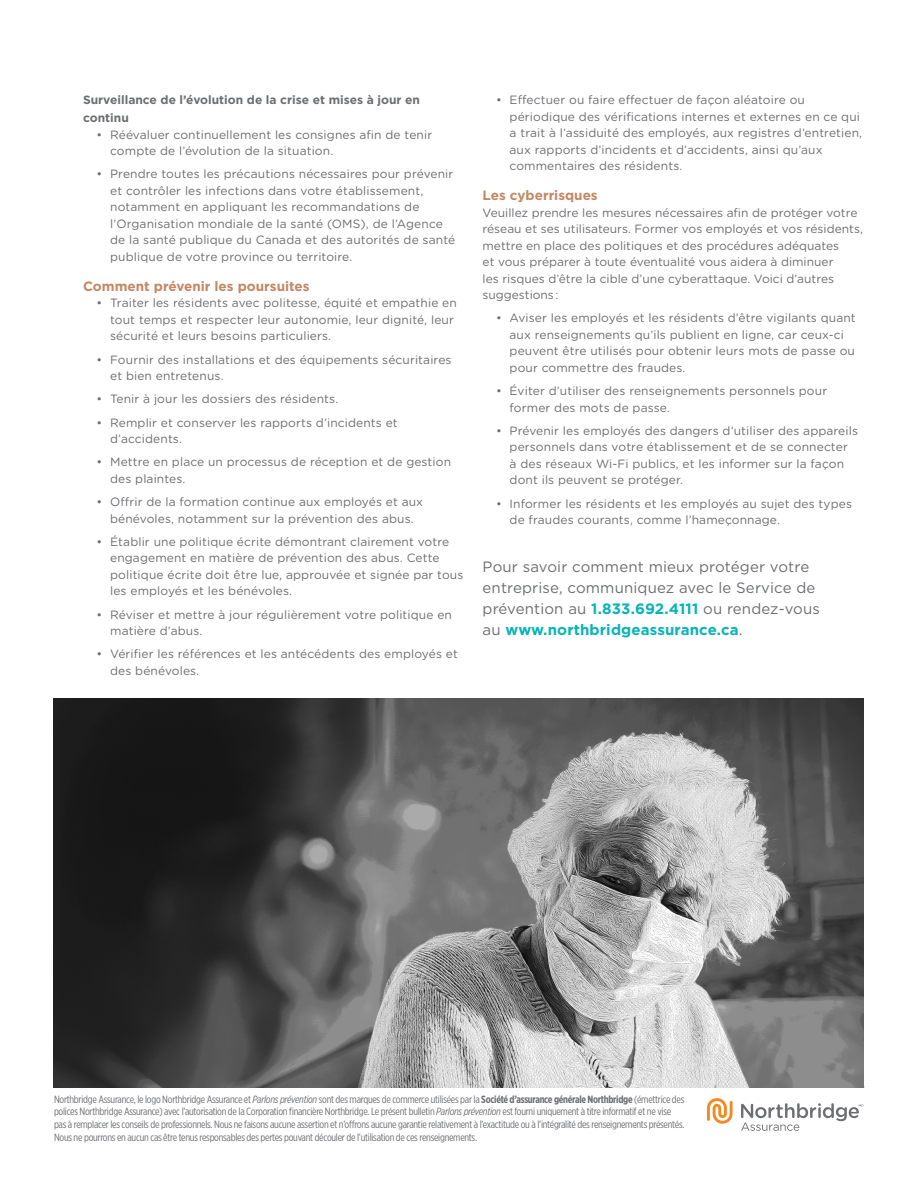
<style>
.page{position:relative;width:918px;height:1188px;background:#fff}
.page>*{position:absolute;margin:0;border:0;box-sizing:border-box;transform-origin:0 0}
.CTA{font:15px/21px "Gotham";letter-spacing:.01em;color:#6d6e71}
.Headers{font:700 13.5px "Gotham";color:#c48763}
.Bullets{font:12px/16.5px "Gotham Rounded";letter-spacing:.01em;color:#6d6e71}
.Body_Text{font:12px/16.5px "Gotham Rounded";color:#6d6e71}
.Sub-headers{font:700 12px/18px "Gotham";color:#6d6e71}
.t1{font:10.5px/12.6px "Gotham X Narrow";letter-spacing:-.025em;color:#6d6e71}
.s1{font-weight:700;color:#09b4b9}
.s2{font-style:italic}
.s3{font-weight:700}
</style>
<div class="page">
<svg style="left:707px;top:1098px;width:26px;height:26px"></svg>
<svg style="left:741px;top:1103px;width:122px;height:28px"></svg>
<img style="left:54px;top:699px;width:810px;height:388px">
<h4 class="Sub-headers" style="left:83px;top:91px;width:338px">Surveillance de l’évolution de la crise et mises à jour en continu</h4>
<p class="Bullets" style="left:110px;top:126px;width:324px;text-indent:-14px">• Réévaluer continuellement les consignes afin de tenir compte de l’évolution de la situation.</p>
<p class="Bullets" style="left:110px;top:165px;width:347px;text-indent:-14px">• Prendre toutes les précautions nécessaires pour prévenir et contrôler les infections dans votre établissement, notamment en appliquant les recommandations de l’Organisation mondiale de la santé (OMS), de l’Agence de la santé publique du Canada et des autorités de santé publique de votre province ou territoire.</p>
<h3 class="Headers" style="left:83px;top:277px;width:228px">Comment prévenir les poursuites</h3>
<p class="Bullets" style="left:110px;top:294px;width:348px;text-indent:-14px">• Traiter les résidents avec politesse, équité et empathie en tout temps et respecter leur autonomie, leur dignité, leur sécurité et leurs besoins particuliers.</p>
<p class="Bullets" style="left:110px;top:351px;width:343px;text-indent:-14px">• Fournir des installations et des équipements sécuritaires et bien entretenus.</p>
<p class="Bullets" style="left:97px;top:390px;width:243px">• Tenir à jour les dossiers des résidents.</p>
<p class="Bullets" style="left:110px;top:414px;width:289px;text-indent:-14px">• Remplir et conserver les rapports d’incidents et d’accidents.</p>
<p class="Bullets" style="left:110px;top:453px;width:342px;text-indent:-14px">• Mettre en place un processus de réception et de gestion des plaintes.</p>
<p class="Bullets" style="left:97px;top:493px;width:328px;text-align:center">• Offrir de la formation continue aux employés et aux bénévoles, notamment sur la prévention des abus.</p>
<p class="Bullets" style="left:110px;top:533px;width:355px;text-indent:-14px">• Établir une politique écrite démontrant clairement votre engagement en matière de prévention des abus. Cette politique écrite doit être lue, approuvée et signée par tous les employés et les bénévoles.</p>
<p class="Bullets" style="left:110px;top:606px;width:343px;text-indent:-14px">• Réviser et mettre à jour régulièrement votre politique en matière d’abus.</p>
<p class="Bullets" style="left:110px;top:645px;width:349px;text-indent:-14px">• Vérifier les références et les antécédents des employés et des bénévoles.</p>
<p class="Bullets" style="left:510px;top:91px;width:354px;text-indent:-14px">• Effectuer ou faire effectuer de façon aléatoire ou périodique des vérifications internes et externes en ce qui a trait à l’assiduité des employés, aux registres d’entretien, aux rapports d’incidents et d’accidents, ainsi qu’aux commentaires des résidents.</p>
<h3 class="Headers" style="left:483px;top:186px;width:117px">Les cyberrisques</h3>
<p class="Body_Text" style="left:483px;top:204px;width:382px">Veuillez prendre les mesures nécessaires afin de protéger votre réseau et ses utilisateurs. Former vos employés et vos résidents, mettre en place des politiques et des procédures adéquates<br>et vous préparer à toute éventualité vous aidera à diminuer<br>les risques d’être la cible d’une cyberattaque. Voici d’autres suggestions :</p>
<p class="Bullets" style="left:510px;top:309px;width:348px;text-indent:-14px">• Aviser les employés et les résidents d’être vigilants quant aux renseignements qu’ils publient en ligne, car ceux-ci peuvent être utilisés pour obtenir leurs mots de passe ou pour commettre des fraudes.</p>
<p class="Bullets" style="left:510px;top:382px;width:319px;text-indent:-14px">• Éviter d’utiliser des renseignements personnels pour former des mots de passe.</p>
<p class="Bullets" style="left:510px;top:422px;width:350px;text-indent:-14px">• Prévenir les employés des dangers d’utiliser des appareils personnels dans votre établissement et de se connecter<br>à des réseaux Wi-Fi publics, et les informer sur la façon dont ils peuvent se protéger.</p>
<p class="Bullets" style="left:510px;top:495px;width:344px;text-indent:-14px">• Informer les résidents et les employés au sujet des types de fraudes courants, comme l’hameçonnage.</p>
<p class="CTA" style="left:483px;top:556px;width:339px">Pour savoir comment mieux protéger votre entreprise, communiquez avec le Service de prévention au <span class="s1">1.833.692.4111</span> ou rendez-vous au <span class="s1">www.northbridgeassurance.ca</span>.</p>
<p class="t1" style="left:54px;top:1093px;width:632px">Northbridge Assurance, le logo Northbridge Assurance et <span class="s2">Parlons prévention</span> sont des marques de commerce utilisées par la <span class="s3">Société d’assurance générale Northbridge</span> (émettrice des polices Northbridge Assurance) avec l’autorisation de la Corporation financière Northbridge. Le présent bulletin <span class="s2">Parlons prévention</span> est fourni uniquement à titre informatif et ne vise pas à remplacer les conseils de professionnels. Nous ne faisons aucune assertion et n’offrons aucune garantie relativement à l’exactitude ou à l’intégralité des renseignements présentés.<br>Nous ne pourrons en aucun cas être tenus responsables des pertes pouvant découler de l’utilisation de ces renseignements.</p>
</div>
